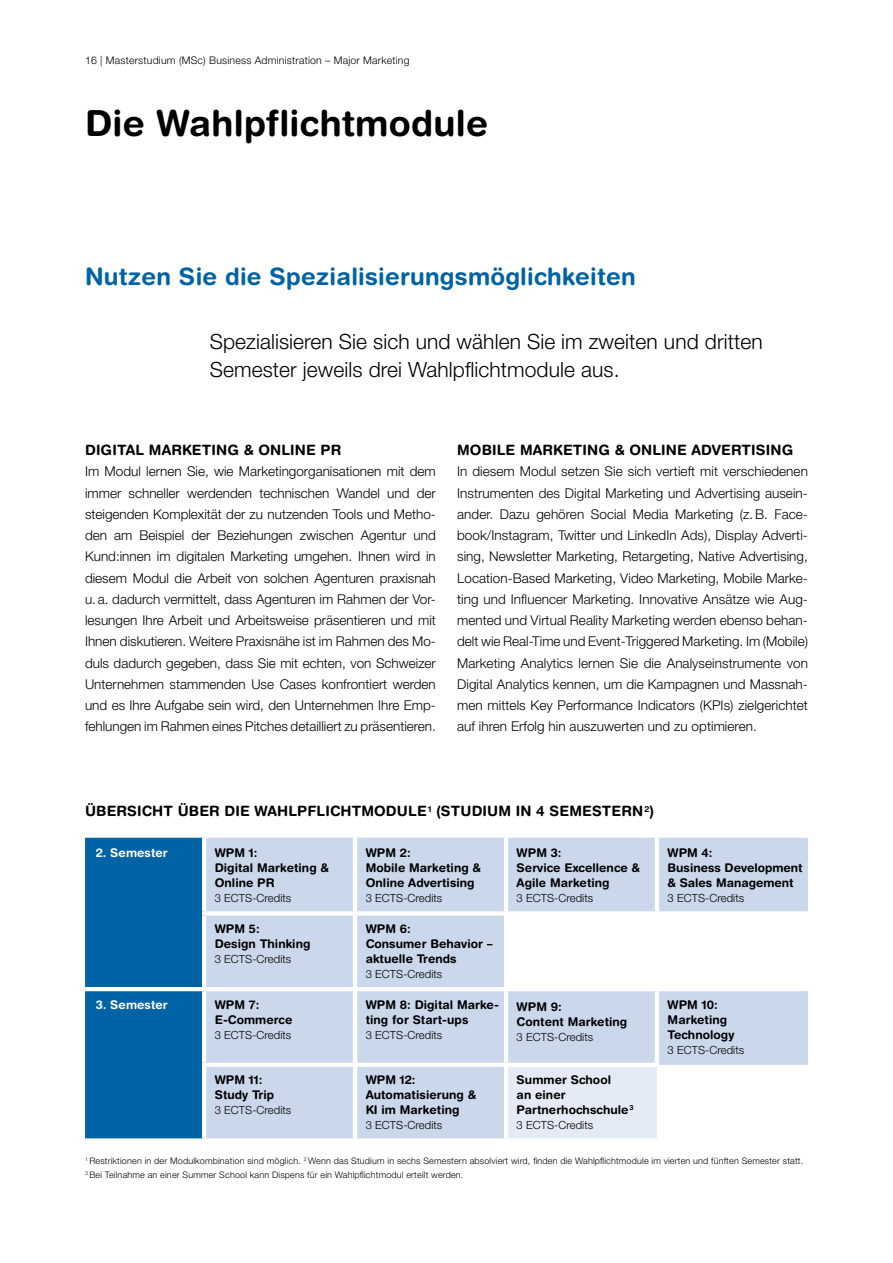
<style>
.page{position:relative;width:893px;height:1263px;background:#fff}
.page>*{position:absolute;margin:0;border:0;box-sizing:border-box;transform-origin:0 0}
.t1{font:700 36px "Helvetica Rounded LT Std";letter-spacing:.005em;color:#000}
.t2{font:700 24px "Helvetica Rounded LT Std";letter-spacing:.01em;color:#0063a5}
.t3{font:300 21px/28.5px "Helvetica Neue LT Pro";letter-spacing:.005em;color:#000}
.t4{font:700 14.25px "Helvetica Rounded LT Std";letter-spacing:.01em;color:#000}
.t5{font:300 13.5px/21.3px "Helvetica Neue LT Pro";color:#000;text-align:justify}
.t6{font:700 12px/15px "Helvetica Rounded LT Std";letter-spacing:.005em;color:#000}
.t7{font:700 12px "Helvetica Rounded LT Std";letter-spacing:.005em;color:#fff}
.t8{font:300 11.25px "Helvetica Neue LT Pro";letter-spacing:.005em;color:#000}
.t9{font:300 10.5px "Helvetica Neue LT Pro";letter-spacing:.02em;color:#000}
.t10{font:300 9px/13.5px "Helvetica Neue LT Pro";letter-spacing:.02em;color:#000}
</style>
<div class="page">
<div style="left:85px;top:838px;width:117px;height:300px;background:#0063a5"></div>
<svg style="left:206px;top:838px;width:602px;height:300px;background:#cfdbec"></svg>
<svg style="left:508px;top:915px;width:300px;height:72px"></svg>
<div style="left:506px;top:1065px;width:151px;height:75px;background:#e4ebf6"></div>
<hr style="left:353px;top:838px;width:4px;height:73px;background:#fff">
<hr style="left:504px;top:838px;width:4px;height:73px;background:#fff">
<hr style="left:655px;top:838px;width:4px;height:73px;background:#fff">
<svg style="left:202px;top:911px;width:153px;height:4px"></svg>
<svg style="left:355px;top:911px;width:151px;height:4px"></svg>
<hr style="left:353px;top:915px;width:4px;height:72px;background:#fff">
<svg style="left:506px;top:911px;width:151px;height:4px"></svg>
<hr style="left:504px;top:915px;width:4px;height:72px;background:#fff">
<svg style="left:657px;top:911px;width:151px;height:4px"></svg>
<hr style="left:655px;top:915px;width:4px;height:72px;background:#fff">
<hr style="left:85px;top:987px;width:119px;height:4px;background:#fff">
<hr style="left:204px;top:987px;width:151px;height:4px;background:#fff">
<hr style="left:355px;top:987px;width:151px;height:4px;background:#fff">
<hr style="left:353px;top:991px;width:4px;height:72px;background:#fff">
<hr style="left:506px;top:987px;width:151px;height:4px;background:#fff">
<hr style="left:504px;top:991px;width:4px;height:72px;background:#fff">
<hr style="left:657px;top:987px;width:151px;height:4px;background:#fff">
<hr style="left:655px;top:991px;width:4px;height:72px;background:#fff">
<hr style="left:202px;top:1063px;width:153px;height:4px;background:#fff">
<hr style="left:355px;top:1063px;width:151px;height:4px;background:#fff">
<hr style="left:353px;top:1067px;width:4px;height:71px;background:#fff">
<hr style="left:506px;top:1063px;width:153px;height:4px;background:#fff">
<hr style="left:504px;top:1067px;width:4px;height:71px;background:#fff">
<div style="left:506px;top:1138px;width:151px;height:5px;background:#fff"></div>
<p class="t9" style="left:85px;top:54px;width:326px">16 | Masterstudium (MSc) Business Administration – Major Marketing</p>
<h1 class="t1" style="left:85px;top:101px;width:405px">Die Wahlpflichtmodule</h1>
<h2 class="t2" style="left:85px;top:262px;width:552px">Nutzen Sie die Spezialisierungsmöglichkeiten</h2>
<h3 class="t3" style="left:210px;top:327px;width:554px">Spezialisieren Sie sich und wählen Sie im zweiten und dritten<br>Semester jeweils drei Wahlpflichtmodule aus.</h3>
<p class="t4" style="left:85px;top:441px;width:258px">DIGITAL MARKETING &amp; ONLINE PR</p>
<p class="t5" style="left:85px;top:460px;width:352px">Im Modul lernen Sie, wie Marketingorganisationen mit dem immer schneller werdenden technischen Wandel und der steigenden Komplexität der zu nutzenden Tools und Metho&shy;den am Beispiel der Beziehungen zwischen Agentur und Kund:innen im digitalen Marketing umgehen. Ihnen wird in diesem Modul die Arbeit von solchen Agenturen praxisnah u.a. dadurch vermittelt, dass Agenturen im Rahmen der Vor&shy;lesungen Ihre Arbeit und Arbeitsweise präsentieren und mit Ihnen diskutieren. Weitere Praxisnähe ist im Rahmen des Mo&shy;duls dadurch gegeben, dass Sie mit echten, von Schweizer Unternehmen stammenden Use Cases konfrontiert werden und es Ihre Aufgabe sein wird, den Unternehmen Ihre Emp&shy;fehlungen im Rahmen eines Pitches detailliert zu präsentieren.</p>
<p class="t4" style="left:457px;top:441px;width:338px">MOBILE MARKETING &amp; ONLINE ADVERTISING</p>
<p class="t5" style="left:457px;top:460px;width:352px">In diesem Modul setzen Sie sich vertieft mit verschiedenen Instrumenten des Digital Marketing und Advertising ausein&shy;ander. Dazu gehören Social Media Marketing (z.B. Face&shy;book/Instagram, Twitter und LinkedIn Ads), Display Adverti&shy;sing, Newsletter Marketing, Retargeting, Native Advertising, Location-Based Marketing, Video Marketing, Mobile Marke&shy;ting und Influencer Marketing. Innovative Ansätze wie Aug&shy;mented und Virtual Reality Marketing werden ebenso behan&shy;delt wie Real-Time und Event-Triggered Marketing. Im (Mobile)<br>Marketing Analytics lernen Sie die Analyseinstrumente von Digital Analytics kennen, um die Kampagnen und Massnah&shy;men mittels Key Performance Indicators (KPIs) zielgerichtet auf ihren Erfolg hin auszuwerten und zu optimieren.</p>
<p class="t4" style="left:85px;top:803px;width:571px">ÜBERSICHT ÜBER DIE WAHLPFLICHTMODULE<sup>1</sup> (STUDIUM IN 4 SEMESTERN<sup>2</sup>)</p>
<p class="t7" style="left:96px;top:846px;width:74px">2. Semester</p>
<p class="t6" style="left:215px;top:845px;width:116px">WPM 1:<br>Digital Marketing &amp;<br>Online PR</p>
<p class="t8" style="left:215px;top:891px;width:78px">3 ECTS-Credits</p>
<p class="t6" style="left:366px;top:845px;width:117px">WPM 2:<br>Mobile Marketing &amp;<br>Online Advertising</p>
<p class="t8" style="left:366px;top:891px;width:78px">3 ECTS-Credits</p>
<p class="t6" style="left:517px;top:845px;width:125px">WPM 3:<br>Service Excellence &amp;<br>Agile Marketing</p>
<p class="t8" style="left:517px;top:891px;width:78px">3 ECTS-Credits</p>
<p class="t6" style="left:215px;top:921px;width:97px">WPM 5:<br>Design Thinking</p>
<p class="t8" style="left:215px;top:952px;width:78px">3 ECTS-Credits</p>
<p class="t7" style="left:96px;top:997px;width:74px">3. Semester</p>
<p class="t6" style="left:215px;top:996px;width:79px">WPM 7:<br>E-Commerce</p>
<p class="t8" style="left:215px;top:1028px;width:78px">3 ECTS-Credits</p>
<p class="t6" style="left:215px;top:1072px;width:61px">WPM 11:<br>Study Trip</p>
<p class="t8" style="left:215px;top:1103px;width:78px">3 ECTS-Credits</p>
<p class="t6" style="left:366px;top:921px;width:129px">WPM 6:<br>Consumer Behavior – aktuelle Trends</p>
<p class="t8" style="left:366px;top:967px;width:78px">3 ECTS-Credits</p>
<p class="t6" style="left:366px;top:996px;width:135px">WPM 8: Digital Marke&shy;ting for Start-ups</p>
<p class="t8" style="left:366px;top:1028px;width:78px">3 ECTS-Credits</p>
<p class="t6" style="left:366px;top:1072px;width:112px">WPM 12:<br>Automatisierung &amp;<br>KI im Marketing</p>
<p class="t8" style="left:366px;top:1118px;width:78px">3 ECTS-Credits</p>
<p class="t6" style="left:517px;top:999px;width:112px">WPM 9:<br>Content Marketing</p>
<p class="t8" style="left:517px;top:1030px;width:78px">3 ECTS-Credits</p>
<p class="t6" style="left:517px;top:1072px;width:118px">Summer School<br>an einer<br>Partnerhochschule<sup>3</sup></p>
<p class="t8" style="left:517px;top:1118px;width:78px">3 ECTS-Credits</p>
<p class="t6" style="left:668px;top:845px;width:137px">WPM 4:<br>Business Development &amp; Sales Management</p>
<p class="t8" style="left:668px;top:891px;width:78px">3 ECTS-Credits</p>
<p class="t6" style="left:668px;top:996px;width:68px">WPM 10:<br>Marketing<br>Technology</p>
<p class="t8" style="left:668px;top:1043px;width:78px">3 ECTS-Credits</p>
<p class="t10" style="left:85px;top:1154px;width:720px"><sup>1</sup> Restriktionen in der Modulkombination sind möglich. <sup>2</sup> Wenn das Studium in sechs Semestern absolviert wird, finden die Wahlpflichtmodule im vierten und fünften Semester statt.<br><sup>3</sup> Bei Teilnahme an einer Summer School kann Dispens für ein Wahlpflichtmodul erteilt werden.</p>
</div>
